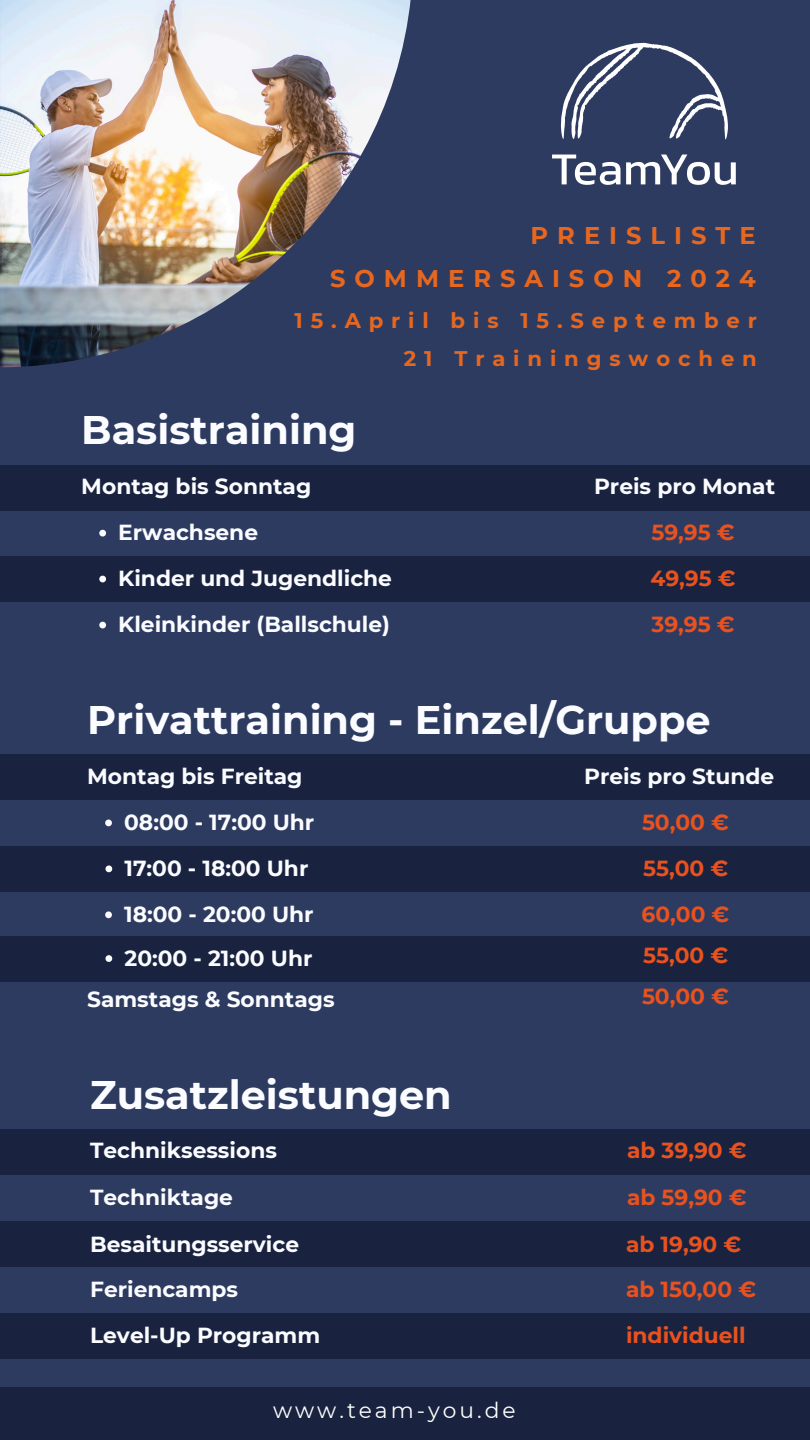
<style>
.page{position:relative;width:810px;height:1440px;background:#2e3b60}
.page>*{position:absolute;margin:0;border:0;box-sizing:border-box;transform-origin:0 0}
.t1{font:700 39.8px "Montserrat";color:#fbfcff}
.t2{font:700 24.2px/42.9px "Montserrat";letter-spacing:.375em;color:#e8671f;text-align:right}
.t3{font:700 21.8px "Montserrat";color:#fbfcff}
.t4{font:700 21.8px "Montserrat";color:#e9521e}
.t5{font:21.8px "Montserrat";letter-spacing:.135em;color:#fff}
.t6{font:700 21.2px/38.8px "Montserrat";letter-spacing:.375em;color:#e8671f;text-align:right}
</style>
<div class="page">
<div style="left:0;top:465px;width:810px;height:45px;background:#19233f"></div>
<div style="left:0;top:557px;width:810px;height:45px;background:#19233f"></div>
<img style="left:0;top:0;width:411px;height:367px">
<svg style="left:552px;top:155px;width:184px;height:30px"></svg>
<svg style="left:561px;top:43px;width:167px;height:97px"></svg>
<div style="left:0;top:755px;width:810px;height:45px;background:#19233f"></div>
<div style="left:0;top:847px;width:810px;height:45px;background:#19233f"></div>
<div style="left:0;top:1130px;width:810px;height:45px;background:#19233f"></div>
<div style="left:0;top:1222px;width:810px;height:45px;background:#19233f"></div>
<svg style="left:99px;top:530px;width:7px;height:7px"></svg>
<svg style="left:99px;top:576px;width:7px;height:6px"></svg>
<svg style="left:99px;top:622px;width:7px;height:6px"></svg>
<svg style="left:105px;top:820px;width:7px;height:6px"></svg>
<svg style="left:105px;top:866px;width:7px;height:6px"></svg>
<svg style="left:105px;top:911px;width:7px;height:7px"></svg>
<div style="left:0;top:1387px;width:810px;height:53px;background:#19233f"></div>
<div style="left:0;top:1314px;width:810px;height:45px;background:#19233f"></div>
<div style="left:0;top:936px;width:810px;height:46px;background:#19233f"></div>
<svg style="left:105px;top:955px;width:7px;height:7px"></svg>
<p class="t2" style="left:330px;top:214px;width:427px">PREISLISTE<br>SOMMERSAISON 2024</p>
<p class="t6" style="left:295px;top:301px;width:464px">15.April bis 15.September<br>21 Trainingswochen</p>
<p class="t1" style="left:81px;top:406px;width:277px">Basistraining</p>
<h3 class="t3" style="left:81px;top:473px;width:231px">Montag bis Sonntag</h3>
<p class="t3" style="left:594px;top:473px;width:183px">Preis pro Monat</p>
<h1 class="t3" style="left:118px;top:519px;width:141px">Erwachsene</h1>
<p class="t4" style="left:651px;top:519px;width:85px">59,95 €</p>
<p class="t3" style="left:118px;top:565px;width:275px">Kinder und Jugendliche</p>
<p class="t4" style="left:650px;top:565px;width:87px">49,95 €</p>
<h3 class="t3" style="left:118px;top:611px;width:273px">Kleinkinder (Ballschule)</h3>
<p class="t4" style="left:651px;top:611px;width:85px">39,95 €</p>
<h3 class="t1" style="left:87px;top:695px;width:625px">Privattraining - Einzel/Gruppe</h3>
<p class="t3" style="left:87px;top:763px;width:217px">Montag bis Freitag</p>
<h3 class="t3" style="left:124px;top:809px;width:192px">08:00 - 17:00 Uhr</h3>
<h1 class="t4" style="left:642px;top:809px;width:88px">50,00 €</h1>
<p class="t3" style="left:125px;top:855px;width:185px">17:00 - 18:00 Uhr</p>
<p class="t4" style="left:643px;top:855px;width:87px">55,00 €</p>
<p class="t3" style="left:124px;top:901px;width:191px">18:00 - 20:00 Uhr</p>
<h3 class="t4" style="left:642px;top:901px;width:89px">60,00 €</h3>
<h1 class="t3" style="left:584px;top:763px;width:192px">Preis pro Stunde</h1>
<p class="t3" style="left:125px;top:945px;width:189px">20:00 - 21:00 Uhr</p>
<h3 class="t4" style="left:643px;top:942px;width:87px">55,00 €</h3>
<p class="t3" style="left:87px;top:986px;width:249px">Samstags &amp; Sonntags</p>
<h3 class="t4" style="left:642px;top:983px;width:88px">50,00 €</h3>
<p class="t1" style="left:90px;top:1070px;width:363px">Zusatzleistungen</p>
<h3 class="t3" style="left:90px;top:1137px;width:188px">Techniksessions</h3>
<p class="t3" style="left:90px;top:1184px;width:144px">Techniktage</p>
<h3 class="t4" style="left:627px;top:1184px;width:121px">ab 59,90 €</h3>
<p class="t3" style="left:90px;top:1231px;width:210px">Besaitungsservice</p>
<h3 class="t4" style="left:626px;top:1231px;width:117px">ab 19,90 €</h3>
<p class="t3" style="left:90px;top:1276px;width:150px">Feriencamps</p>
<h3 class="t4" style="left:626px;top:1276px;width:132px">ab 150,00 €</h3>
<h3 class="t4" style="left:627px;top:1137px;width:121px">ab 39,90 €</h3>
<p class="t3" style="left:90px;top:1322px;width:232px">Level-Up Programm</p>
<h3 class="t4" style="left:626px;top:1322px;width:121px">individuell</h3>
<p class="t5" style="left:273px;top:1397px;width:244px">www.team-you.de</p>
</div>
